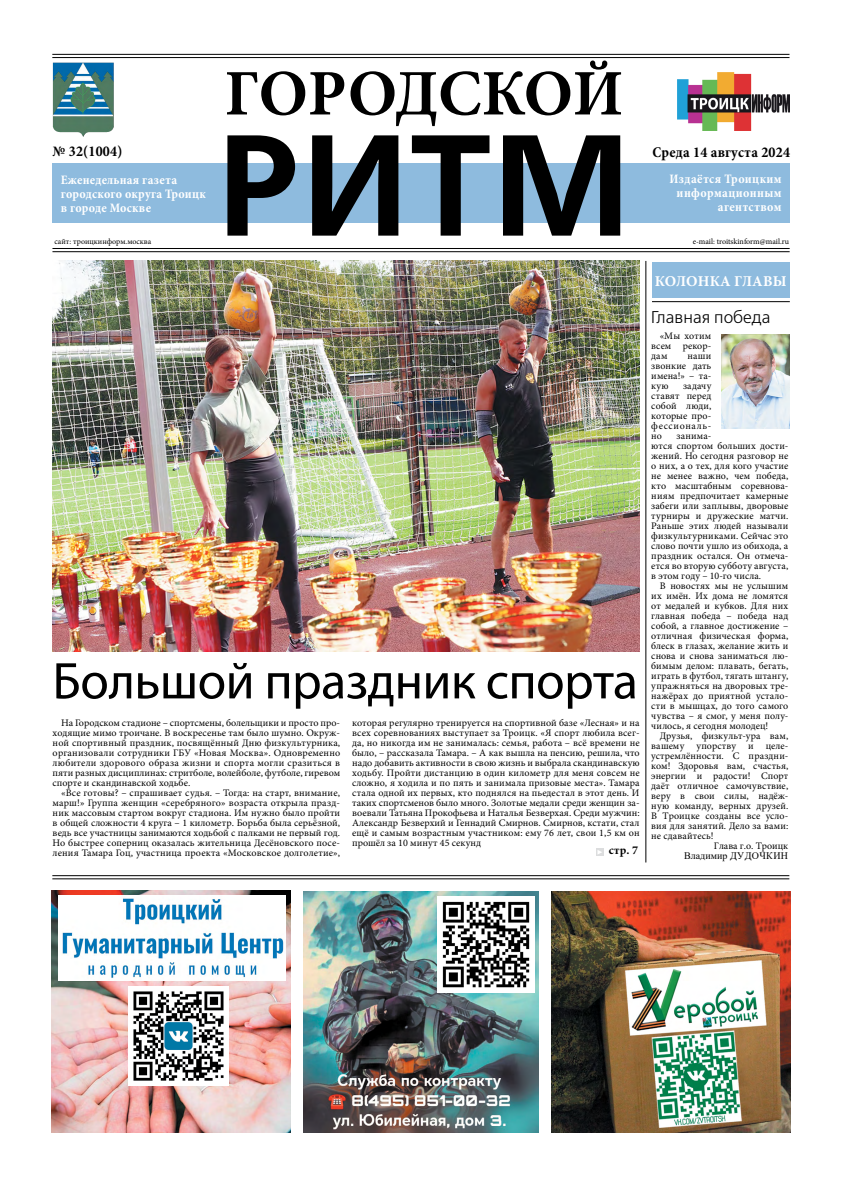
<style>
.page{position:relative;width:842px;height:1191px;background:#fff}
.page>*{position:absolute;margin:0;border:0;box-sizing:border-box;transform-origin:0 0}
.t1{font:52px "Myriad Pro";letter-spacing:-.01em;color:#000}
.t2{font:17px "Free Set C";color:#000}
.t3{font:700 condensed 15px "Minion Pro";letter-spacing:.015em;color:#000}
.t4{font:700 15px "Minion Pro";letter-spacing:.01em;color:#fff}
.t5{font:700 condensed 13px/14px "Minion Pro";letter-spacing:.025em;color:#fff}
.t6{font:700 12px "Minion Pro";color:#000}
.t7{font:10px/10px "Minion Pro";letter-spacing:.015em;color:#000;text-align:justify}
.t8{font:10px "Times New Roman";letter-spacing:.02em;color:#000}
.t9{font:8px "Minion Pro";color:#000}
</style>
<div class="page">
<div style="left:52px;top:163px;width:737px;height:60px;background:#8ebbde"></div>
<svg style="left:227px;top:135px;width:393px;height:101px"></svg>
<svg style="left:227px;top:61px;width:394px;height:65px"></svg>
<img style="left:53px;top:63px;width:61px;height:74px">
<hr style="left:52px;top:251px;width:738px;height:1px;background:#000">
<hr style="left:52px;top:248px;width:738px;height:1px;background:#000">
<img style="left:677px;top:72px;width:112px;height:58px">
<hr style="left:52px;top:57px;width:737px;height:1px;background:#000">
<hr style="left:52px;top:54px;width:737px;height:1px;background:#000">
<hr style="left:52px;top:878px;width:737px;height:1px;background:#000">
<hr style="left:52px;top:875px;width:737px;height:1px;background:#000">
<img style="left:52px;top:260px;width:587px;height:391px">
<hr style="left:646px;top:261px;width:1px;height:601px;background:#000">
<hr style="left:652px;top:301px;width:138px;height:1px;background:#000">
<div style="left:652px;top:262px;width:138px;height:36px;background:#8ebbde"></div>
<img style="left:721px;top:334px;width:69px;height:94px">
<div style="left:596px;top:848px;width:7px;height:7px;background:#dcddde"></div>
<svg style="left:597px;top:850px;width:5px;height:4px"></svg>
<img style="left:552px;top:891px;width:238px;height:241px">
<img style="left:303px;top:891px;width:236px;height:241px">
<img style="left:438px;top:896px;width:96px;height:96px">
<img style="left:51px;top:890px;width:240px;height:242px">
<img style="left:59px;top:895px;width:226px;height:85px">
<img style="left:129px;top:986px;width:99px;height:99px">
<h3 class="t3" style="left:52px;top:141px;width:71px">№ 32(1004)</h3>
<h3 class="t3" style="left:652px;top:142px;width:139px">Среда 14 августа 2024</h3>
<h3 class="t5" style="left:669px;top:172px;width:114px;text-align:right">Издаётся Троицким информационным агентством</h3>
<p class="t9" style="left:54px;top:236px;width:99px">сайт: троицкинформ.москва</p>
<p class="t9" style="left:693px;top:236px;width:98px">e-mail: troitskinform@mail.ru</p>
<h3 class="t5" style="left:61px;top:172px;width:147px">Еженедельная газета городского округа Троицк в городе Москве</h3>
<h3 class="t4" style="left:655px;top:270px;width:133px">КОЛОНКА ГЛАВЫ</h3>
<h1 class="t1" style="left:52px;top:649px;width:587px">Большой праздник спорта</h1>
<p class="t7" style="left:53px;top:718px;width:289px;text-indent:9px">На Городском стадионе – спортсмены, болельщики и просто про&shy;ходящие мимо троичане. В воскресенье там было шумно. Окруж&shy;ной спортивный праздник, посвящённый Дню физкультурника, организовали сотрудники ГБУ «Новая Москва». Одновременно любители здорового образа жизни и спорта могли сразиться в пяти разных дисциплинах: стритболе, волейболе, футболе, гиревом спорте и скандинавской ходьбе.</p>
<p class="t7" style="left:53px;top:788px;width:289px;text-indent:9px">«Все готовы? – спрашивает судья. – Тогда: на старт, внимание, марш!» Группа женщин «серебряного» возраста открыла празд&shy;ник массовым стартом вокруг стадиона. Им нужно было пройти в общей сложности 4 круга – 1 километр. Борьба была серьёзной, ведь все участницы занимаются ходьбой с палками не первый год.<br>Но быстрее соперниц оказалась жительница Десёновского посе&shy;ления Тамара Гоц, участница проекта «Московское долголетие»,</p>
<p class="t7" style="left:352px;top:718px;width:289px">которая регулярно тренируется на спортивной базе «Лесная» и на всех соревнованиях выступает за Троицк. «Я спорт любила всег&shy;да, но никогда им не занималась: семья, работа – всё времени не было, – рассказала Тамара. – А как вышла на пенсию, решила, что надо добавить активности в свою жизнь и выбрала скандинавскую ходьбу. Пройти дистанцию в один километр для меня совсем не сложно, я ходила и по пять и занимала призовые места». Тамара стала одной их первых, кто поднялся на пьедестал в этот день. И таких спортсменов было много. Золотые медали среди женщин за&shy;воевали Татьяна Прокофьева и Наталья Безверхая. Среди мужчин:<br>Александр Безверхий и Геннадий Смирнов. Смирнов, кстати, стал ещё и самым возрастным участником: ему 76 лет, свои 1,5 км он прошёл за 10 минут 45 секунд</p>
<p class="t6" style="left:609px;top:842px;width:31px">стр. 7</p>
<h2 class="t2" style="left:651px;top:307px;width:121px">Главная победа</h2>
<p class="t7" style="left:651px;top:331px;width:61px;text-indent:8px">«Мы хотим всем рекор&shy;дам</p>
<p class="t7" style="left:651px;top:351px;width:61px;text-indent:36px">наши звонкие дать имена!» – та&shy;кую</p>
<p class="t7" style="left:651px;top:381px;width:62px;text-indent:32px">задачу ставят перед собой люди, которые про&shy;фессиональ&shy;но</p>
<p class="t7" style="left:651px;top:431px;width:139px;text-align:left;text-indent:25px">занима-<br>ются спортом больших дости&shy;жений. Но сегодня разговор не о них, а о тех, для кого участие не менее важно, чем победа, кто масштабным соревнова&shy;ниям предпочитает камерные забеги или заплывы, дворовые турниры и дружеские матчи.<br>Раньше этих людей называли физкультурниками. Сейчас это слово почти ушло из обихода, а праздник остался. Он отмеча&shy;ется во вторую субботу августа, в этом году – 10-го числа.</p>
<p class="t7" style="left:651px;top:581px;width:139px;text-indent:8px">В новостях мы не услышим их имён. Их дома не ломятся от медалей и кубков. Для них главная победа – победа над собой, а главное достижение – отличная физическая форма, блеск в глазах, желание жить и снова и снова заниматься лю&shy;бимым делом: плавать, бегать, играть в футбол, тягать штангу, упражняться на дворовых тре&shy;нажёрах до приятной устало&shy;сти в мышцах, до того самого чувства – я смог, у меня полу&shy;чилось, я сегодня молодец!</p>
<p class="t7" style="left:660px;top:731px;width:130px">Друзья, физкульт-ура вам,</p>
<p class="t7" style="left:651px;top:741px;width:139px">вашему упорству и целе-</p>
<p class="t7" style="left:651px;top:751px;width:138px">устремлённости. С праздни-</p>
<p class="t7" style="left:651px;top:761px;width:138px">ком! Здоровья вам, счастья,</p>
<p class="t7" style="left:651px;top:771px;width:138px">энергии и радости! Спорт</p>
<p class="t7" style="left:651px;top:781px;width:138px">даёт отличное самочувствие,</p>
<p class="t7" style="left:651px;top:791px;width:138px">веру в свои силы, надёж-</p>
<p class="t7" style="left:651px;top:801px;width:138px">ную команду, верных друзей.</p>
<p class="t7" style="left:651px;top:811px;width:138px">В Троицке созданы все усло-</p>
<p class="t7" style="left:651px;top:821px;width:138px">вия для занятий. Дело за вами:</p>
<p class="t7" style="left:651px;top:831px;width:64px">не сдавайтесь!</p>
<p class="t7" style="left:714px;top:841px;width:76px">Глава г.о. Троицк</p>
<p class="t8" style="left:684px;top:849px;width:105px">Владимир ДУДОЧКИН</p>
</div>
